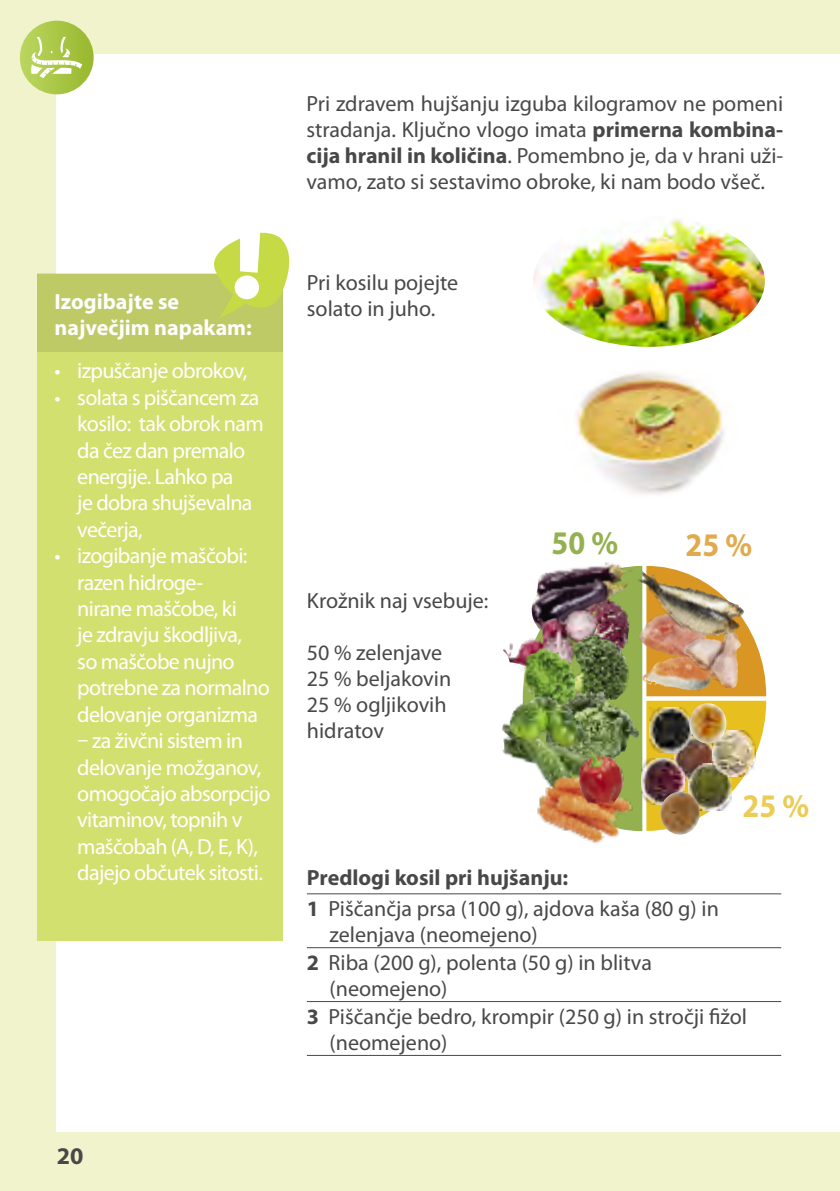
<style>
.page{position:relative;width:840px;height:1191px;background:#fff}
.page>*{position:absolute;margin:0;border:0;box-sizing:border-box;transform-origin:0 0}
.t1{font:700 33.2px "Myriad Pro";color:#95b04f;scale:.92 1}
.t2{font:700 33.2px "Myriad Pro";color:#e1ab4d;scale:.92 1}
.t3{font:700 33.2px "Myriad Pro";color:#ebcc54;scale:.92 1}
.t4{font:700 24px "Myriad Pro";color:#484848}
.t5{font:22px/26px "Myriad Pro";color:#484848}
.t6{font:22px/26.4px "Myriad Pro";letter-spacing:-.03em;color:#fff}
.t7{font:700 22px/26.4px "Myriad Pro";color:#fff}
.s1{font-weight:700}
</style>
<div class="page">
<div style="left:0;top:0;width:839px;height:1191px;background:#f0f3cb"></div>
<div style="left:57px;top:54px;width:782px;height:1077px;background:#fff"></div>
<hr style="left:307px;top:893px;width:473px;height:1px;background:#484848">
<hr style="left:307px;top:947px;width:473px;height:1px;background:#484848">
<hr style="left:307px;top:1001px;width:473px;height:1px;background:#484848">
<hr style="left:307px;top:1055px;width:473px;height:1px;background:#484848">
<img style="left:533px;top:219px;width:231px;height:128px">
<img style="left:576px;top:371px;width:148px;height:124px">
<svg style="left:631px;top:566px;width:134px;height:265px"></svg>
<img style="left:640px;top:663px;width:77px;height:49px">
<img style="left:683px;top:663px;width:57px;height:26px">
<img style="left:637px;top:571px;width:107px;height:92px">
<img style="left:532px;top:562px;width:100px;height:45px">
<img style="left:577px;top:595px;width:63px;height:62px">
<img style="left:503px;top:607px;width:99px;height:57px">
<img style="left:557px;top:628px;width:74px;height:56px">
<img style="left:515px;top:646px;width:70px;height:45px">
<img style="left:545px;top:684px;width:96px;height:85px">
<img style="left:502px;top:722px;width:120px;height:50px">
<img style="left:537px;top:772px;width:98px;height:72px">
<img style="left:574px;top:744px;width:58px;height:59px">
<img style="left:502px;top:691px;width:88px;height:59px">
<img style="left:673px;top:743px;width:38px;height:37px">
<img style="left:688px;top:764px;width:43px;height:46px">
<img style="left:641px;top:758px;width:43px;height:46px">
<img style="left:649px;top:707px;width:42px;height:45px">
<img style="left:711px;top:730px;width:44px;height:46px">
<div style="left:38px;top:274px;width:245px;height:666px;background:#d2e070"></div>
<div style="left:38px;top:274px;width:245px;height:78px;background:#beca65"></div>
<svg style="left:205px;top:232px;width:85px;height:86px"></svg>
<svg style="left:20px;top:21px;width:74px;height:73px;background:#aac749"></svg>
<svg style="left:31px;top:37px;width:51px;height:41px;background:#bfd577"></svg>
<img style="left:689px;top:703px;width:37px;height:40px">
<img style="left:660px;top:791px;width:39px;height:43px">
<p class="t7" style="left:55px;top:287px;width:199px">Izogibajte se največjim napakam:</p>
<p class="t6" style="left:55px;top:357px;width:194px">• izpuščanje obrokov,</p>
<p class="t6" style="left:77px;top:384px;width:188px;text-indent:-23px">• solata s piščancem za kosilo: tak obrok nam da čez dan premalo energije. Lahko pa<br>je dobra shujševalna večerja,</p>
<p class="t6" style="left:77px;top:542px;width:194px;text-indent:-23px">• izogibanje maščobi: razen hidroge-<br>nirane maščobe, ki<br>je zdravju škodljiva,<br>so maščobe nujno potrebne za normalno delovanje organizma</p>
<p class="t6" style="left:77px;top:727px;width:195px">– za živčni sistem in delovanje možganov, omogočajo absorpcijo vitaminov, topnih v maščobah (A, D, E, K), dajejo občutek sitosti.</p>
<p class="t5" style="left:306px;top:90px;width:478px;text-align:justify">Pri zdravem hujšanju izguba kilogramov ne pomeni stradanja. Ključno vlogo imata <span class="s1">primerna kombina&shy;cija hranil in količina</span>. Pomembno je, da v hrani uži&shy;vamo, zato si sestavimo obroke, ki nam bodo všeč.</p>
<p class="t5" style="left:307px;top:269px;width:153px">Pri kosilu pojejte solato in juho.</p>
<p class="t5" style="left:307px;top:587px;width:183px">Krožnik naj vsebuje:</p>
<p class="t5" style="left:307px;top:639px;width:146px">50 % zelenjave<br>25 % beljakovin<br>25 % ogljikovih hidratov</p>
<h1 class="t1" style="left:551px;top:521px;width:74px">50 %</h1>
<h1 class="t2" style="left:685px;top:523px;width:74px">25 %</h1>
<h1 class="t3" style="left:742px;top:784px;width:74px">25 %</h1>
<p class="t5" style="left:307px;top:862px;width:413px;line-height:30.6px"><span class="s1">Predlogi kosil pri hujšanju:<br>1</span> Piščančja prsa (100 g), ajdova kaša (80 g) in</p>
<p class="t5" style="left:329px;top:921px;width:210px">zelenjava (neomejeno)</p>
<p class="t5" style="left:307px;top:949px;width:346px"><span class="s1">2</span> Riba (200 g), polenta (50 g) in blitva</p>
<p class="t5" style="left:329px;top:975px;width:119px">(neomejeno)</p>
<p class="t5" style="left:307px;top:1003px;width:441px"><span class="s1">3</span> Piščančje bedro, krompir (250 g) in stročji fižol</p>
<p class="t5" style="left:329px;top:1029px;width:119px">(neomejeno)</p>
<p class="t4" style="left:57px;top:1139px;width:28px">20</p>
</div>
